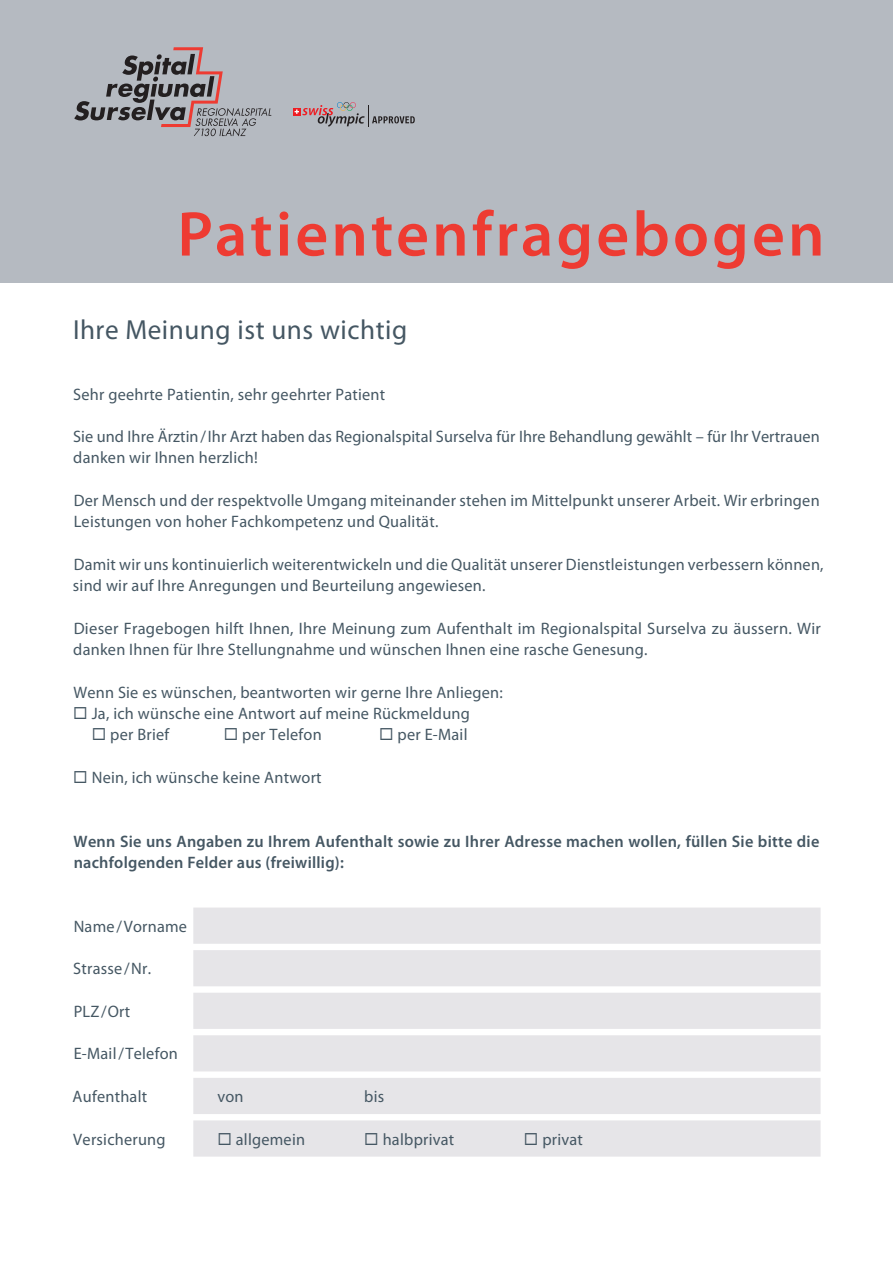
<style>
.page{position:relative;width:893px;height:1263px;background:#fff}
.page>*{position:absolute;margin:0;border:0;box-sizing:border-box;transform-origin:0 0}
.t1{font:600 63.9px "Myriad Pro";letter-spacing:.05em;color:#ee3b32}
.t2{font:27.6px "Myriad Pro";letter-spacing:.02em;color:#455763}
.t3{font:16.65px/21.3px "Myriad Pro";letter-spacing:.015em;color:#455763}
.t4{font:600 16.65px/21.3px "Myriad Pro";letter-spacing:.015em;color:#455763}
</style>
<div class="page">
<div style="left:193px;top:907px;width:628px;height:37px;background:#e6e5e8"></div>
<div style="left:193px;top:950px;width:628px;height:36px;background:#e6e5e8"></div>
<div style="left:193px;top:993px;width:628px;height:36px;background:#e6e5e8"></div>
<div style="left:193px;top:1035px;width:628px;height:36px;background:#e6e5e8"></div>
<div style="left:193px;top:1078px;width:628px;height:36px;background:#e6e5e8"></div>
<div style="left:193px;top:1120px;width:628px;height:36px;background:#e6e5e8"></div>
<div style="left:0;top:0;width:893px;height:283px;background:#b5bac1"></div>
<svg style="left:74px;top:47px;width:197px;height:89px"></svg>
<svg style="left:293px;top:108px;width:2px;height:7px"></svg>
<svg style="left:295px;top:102px;width:120px;height:25px"></svg>
<h1 class="t1" style="left:177px;top:193px;width:649px">Patientenfragebogen</h1>
<h2 class="t2" style="left:73px;top:313px;width:336px">Ihre Meinung ist uns wichtig</h2>
<p class="t3" style="left:73px;top:383px;width:314px">Sehr geehrte Patientin, sehr geehrter Patient</p>
<p class="t3" style="left:73px;top:426px;width:748px">Sie und Ihre Ärztin/ Ihr Arzt haben das Regionalspital Surselva für Ihre Behandlung gewählt – für Ihr Vertrauen danken wir Ihnen herzlich!</p>
<p class="t3" style="left:74px;top:489px;width:747px">Der Mensch und der respektvolle Umgang miteinander stehen im Mittelpunkt unserer Arbeit. Wir erbringen<br>Leistungen von hoher Fachkompetenz und Qualität.</p>
<p class="t3" style="left:73px;top:553px;width:752px">Damit wir uns kontinuierlich weiterentwickeln und die Qualität unserer Dienstleistungen verbessern können, sind wir auf Ihre Anregungen und Beurteilung angewiesen.</p>
<p class="t3" style="left:73px;top:617px;width:749px">Dieser Fragebogen hilft Ihnen, Ihre Meinung zum Aufenthalt im Regionalspital Surselva zu äussern. Wir danken Ihnen für Ihre Stellungnahme und wünschen Ihnen eine rasche Genesung.</p>
<p class="t3" style="left:73px;top:681px;width:431px">Wenn Sie es wünschen, beantworten wir gerne Ihre Anliegen:</p>
<p class="t3" style="left:73px;top:702px;width:398px">◻ Ja, ich wünsche eine Antwort auf meine Rückmeldung</p>
<p class="t3" style="left:92px;top:724px;width:79px">◻ per Brief</p>
<p class="t3" style="left:224px;top:724px;width:99px">◻ per Telefon</p>
<p class="t3" style="left:379px;top:724px;width:90px">◻ per E-Mail</p>
<p class="t3" style="left:73px;top:766px;width:250px">◻ Nein, ich wünsche keine Antwort</p>
<p class="t4" style="left:74px;top:830px;width:747px">Wenn Sie uns Angaben zu Ihrem Aufenthalt sowie zu Ihrer Adresse machen wollen, füllen Sie bitte die nachfolgenden Felder aus (freiwillig):</p>
<p class="t3" style="left:74px;top:915px;width:115px">Name/Vorname</p>
<p class="t3" style="left:73px;top:958px;width:79px">Strasse/Nr.</p>
<p class="t3" style="left:74px;top:1000px;width:58px">PLZ/Ort</p>
<p class="t3" style="left:74px;top:1043px;width:106px">E-Mail/Telefon</p>
<p class="t3" style="left:73px;top:1085px;width:76px">Aufenthalt</p>
<p class="t3" style="left:217px;top:1085px;width:28px">von</p>
<p class="t3" style="left:364px;top:1085px;width:21px">bis</p>
<p class="t3" style="left:73px;top:1128px;width:94px">Versicherung</p>
<p class="t3" style="left:217px;top:1128px;width:89px">◻ allgemein</p>
<p class="t3" style="left:364px;top:1128px;width:92px">◻ halbprivat</p>
<p class="t3" style="left:524px;top:1128px;width:61px">◻ privat</p>
</div>
